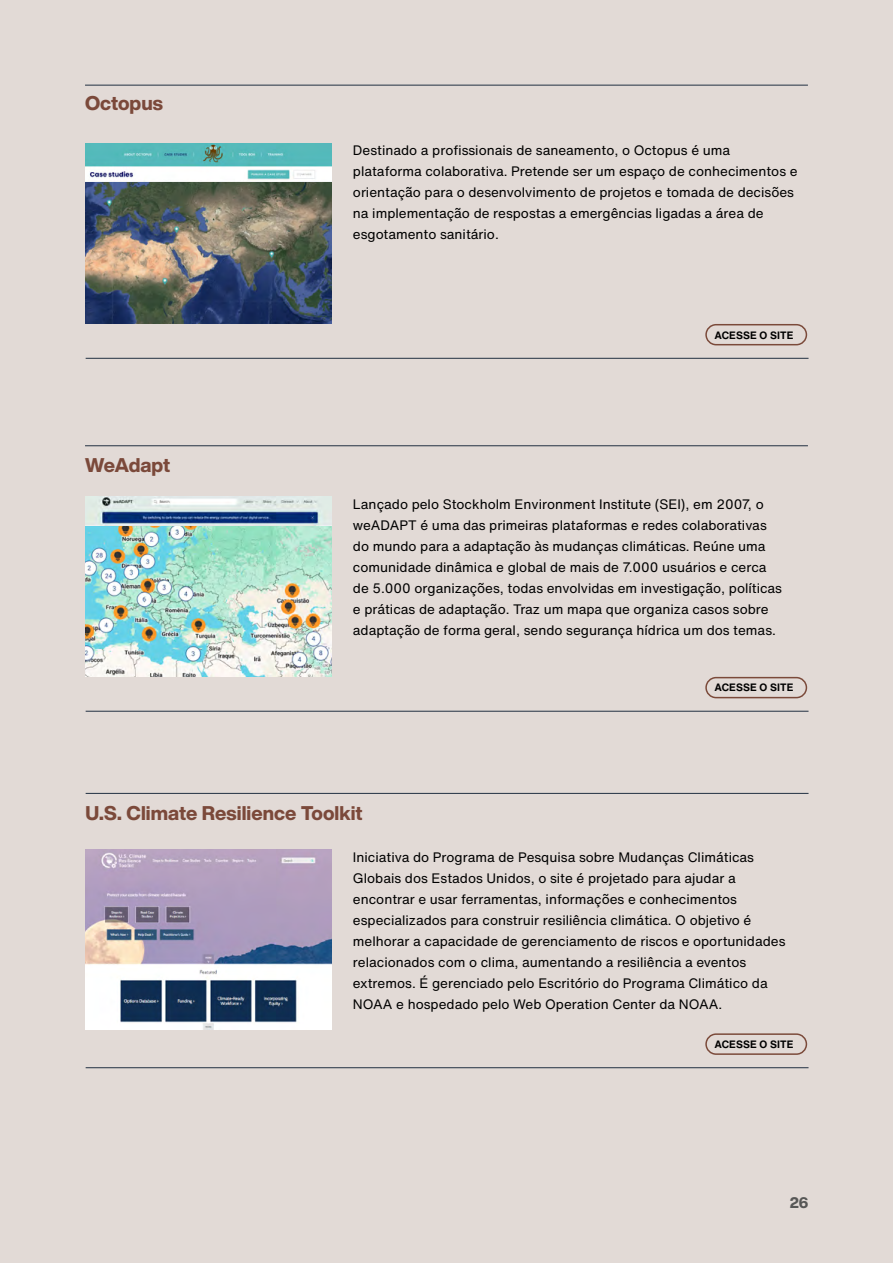
<style>
.page{position:relative;width:893px;height:1263px;background:#e2dad6}
.page>*{position:absolute;margin:0;border:0;box-sizing:border-box;transform-origin:0 0}
.t1{font:800 19.5px "Helvetica Now Display";color:#7b493a}
.t2{font:800 15px "Helvetica Now Display";color:#575756}
.t3{font:13.5px/21px "Helvetica Now Text";color:#000}
.t4{font:700 10.5px "Helvetica Now Text";letter-spacing:.01em;color:#000}
</style>
<div class="page">
<img style="left:86px;top:526px;width:246px;height:151px">
<hr style="left:85px;top:85px;width:723px;height:1px;background:#223042">
<hr style="left:85px;top:445px;width:723px;height:1px;background:#223042">
<hr style="left:86px;top:793px;width:722px;height:1px;background:#223042">
<hr style="left:86px;top:358px;width:722px;height:1px;background:#223042">
<hr style="left:86px;top:711px;width:722px;height:1px;background:#223042">
<hr style="left:86px;top:1067px;width:722px;height:1px;background:#223042">
<div style="left:705px;top:324px;width:102px;height:21px;border:2px solid #7b4a3a;border-radius:10px"></div>
<div style="left:705px;top:677px;width:102px;height:21px;border:2px solid #7b4a3a;border-radius:10px"></div>
<div style="left:705px;top:1033px;width:102px;height:22px;border:2px solid #7b4a3a;border-radius:10px"></div>
<img style="left:86px;top:144px;width:246px;height:39px">
<img style="left:86px;top:183px;width:246px;height:141px">
<img style="left:86px;top:497px;width:246px;height:29px">
<img style="left:86px;top:850px;width:246px;height:180px">
<h1 class="t1" style="left:85px;top:90px;width:79px">Octopus</h1>
<h1 class="t1" style="left:85px;top:452px;width:87px">WeAdapt</h1>
<p class="t3" style="left:353px;top:140px;width:446px">Destinado a profissionais de saneamento, o Octopus é uma plataforma colaborativa. Pretende ser um espaço de conhecimentos e orientação para o desenvolvimento de projetos e tomada de decisões na implementação de respostas a emergências ligadas a área de esgotamento sanitário.</p>
<p class="t4" style="left:714px;top:327px;width:80px">ACESSE O SITE</p>
<p class="t3" style="left:353px;top:493px;width:431px">Lançado pelo Stockholm Environment Institute (SEI), em 2007, o weADAPT é uma das primeiras plataformas e redes colaborativas do mundo para a adaptação às mudanças climáticas. Reúne uma comunidade dinâmica e global de mais de 7.000 usuários e cerca de 5.000 organizações, todas envolvidas em investigação, políticas e práticas de adaptação. Traz um mapa que organiza casos sobre adaptação de forma geral, sendo segurança hídrica um dos temas.</p>
<p class="t4" style="left:714px;top:680px;width:80px">ACESSE O SITE</p>
<h1 class="t1" style="left:86px;top:799px;width:278px">U.S. Climate Resilience Toolkit</h1>
<p class="t3" style="left:353px;top:846px;width:434px">Iniciativa do Programa de Pesquisa sobre Mudanças Climáticas Globais dos Estados Unidos, o site é projetado para ajudar a encontrar e usar ferramentas, informações e conhecimentos especializados para construir resiliência climática. O objetivo é melhorar a capacidade de gerenciamento de riscos e oportunidades relacionados com o clima, aumentando a resiliência a eventos extremos. É gerenciado pelo Escritório do Programa Climático da NOAA e hospedado pelo Web Operation Center da NOAA.</p>
<p class="t4" style="left:714px;top:1036px;width:80px">ACESSE O SITE</p>
<p class="t2" style="left:790px;top:1192px;width:20px">26</p>
</div>
